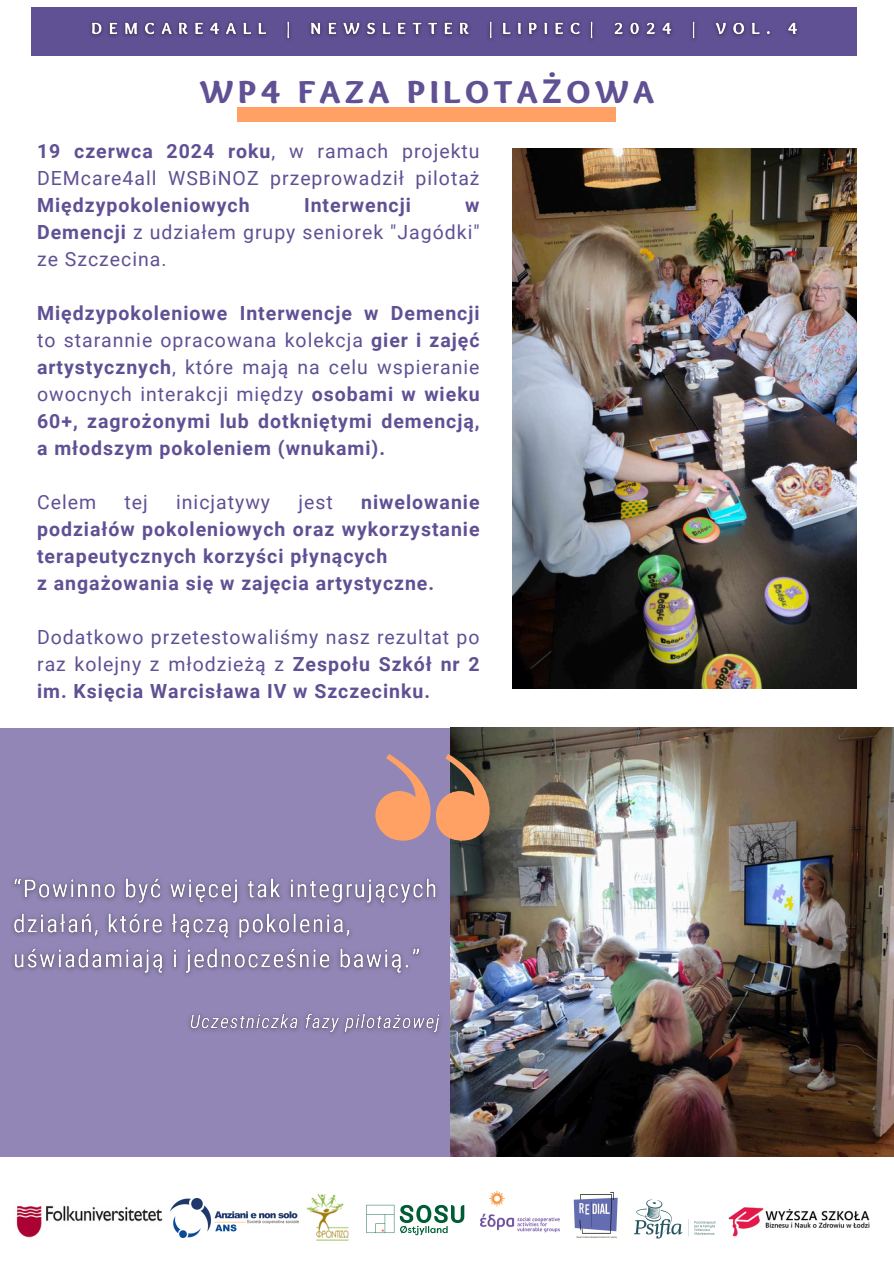
<style>
.page{position:relative;width:894px;height:1264px;background:#fff}
.page>*{position:absolute;margin:0;border:0;box-sizing:border-box;transform-origin:0 0}
.t1{font:900 33px "Sukar";letter-spacing:.15em;color:#605094}
.t2{font:700 19.5px/27px "Roboto";letter-spacing:.05em;color:#605094;text-align:justify}
.t3{font:19.5px/27px "Roboto";letter-spacing:.05em;color:#605094;text-align:justify}
.s1{font-family:"Noto Sans";font-weight:700}
.s2{font-weight:700}
.s3{font-weight:400}
</style>
<div class="page">
<div style="left:0;top:728px;width:589px;height:428px;background:#9186b5"></div>
<img style="left:450px;top:728px;width:443px;height:428px">
<svg style="left:436px;top:754px;width:53px;height:86px"></svg>
<svg style="left:376px;top:754px;width:54px;height:86px"></svg>
<div style="left:32px;top:8px;width:824px;height:48px;background:#605094"></div>
<div style="left:238px;top:107px;width:378px;height:15px;background:#ffa065"></div>
<svg style="left:400px;top:1204px;width:64px;height:31px"></svg>
<svg style="left:366px;top:1204px;width:28px;height:28px"></svg>
<img style="left:728px;top:1207px;width:142px;height:30px">
<img style="left:171px;top:1198px;width:127px;height:39px">
<img style="left:16px;top:1205px;width:147px;height:33px">
<img style="left:634px;top:1199px;width:82px;height:40px">
<img style="left:573px;top:1192px;width:45px;height:47px">
<img style="left:480px;top:1190px;width:80px;height:43px">
<img style="left:307px;top:1193px;width:42px;height:45px">
<img style="left:513px;top:148px;width:343px;height:540px">
<img style="left:12px;top:878px;width:428px;height:155px">
<img style="left:90px;top:21px;width:708px;height:18px">
<p class="t1" style="left:200px;top:72px;width:455px">WP4 FAZA PILOTA<span class="s1">Ż</span>OWA</p>
<p class="t3" style="left:37px;top:137px;width:444px"><span class="s2">19 czerwca 2024 roku</span>, w ramach projektu DEMcare4all WSBiNOZ przeprowadził pilotaż <span class="s2">Międzypokoleniowych</span></p>
<p class="t2" style="left:304px;top:191px;width:108px">Interwencji</p>
<p class="t3" style="left:37px;top:191px;width:444px;text-indent:428px"><span class="s2">w Demencji</span> z udziałem grupy seniorek "Jagódki" ze Szczecina.</p>
<p class="t2" style="left:37px;top:299px;width:444px">Międzypokoleniowe Interwencje w Demencji <span class="s3">to starannie opracowana kolekcja</span> gier i zajęć artystycznych<span class="s3">, które mają na celu wspieranie owocnych interakcji między</span> osobami w wieku 60+, zagrożonymi lub dotkniętymi demencją, a młodszym pokoleniem (wnukami).</p>
<p class="t3" style="left:37px;top:488px;width:61px">Celem</p>
<p class="t3" style="left:124px;top:488px;width:25px">tej</p>
<p class="t3" style="left:176px;top:488px;width:95px">inicjatywy</p>
<p class="t3" style="left:298px;top:488px;width:36px">jest</p>
<p class="t2" style="left:37px;top:488px;width:444px;text-align:left;text-indent:324px">niwelowanie podziałów pokoleniowych oraz wykorzystanie terapeutycznych korzyści płynących<br>z angażowania się w zajęcia artystyczne.</p>
<p class="t3" style="left:37px;top:623px;width:444px">Dodatkowo przetestowaliśmy nasz rezultat po raz kolejny z młodzieżą z <span class="s2">Zespołu Szkół nr 2 im. Księcia Warcisława IV w Szczecinku.</span></p>
</div>
